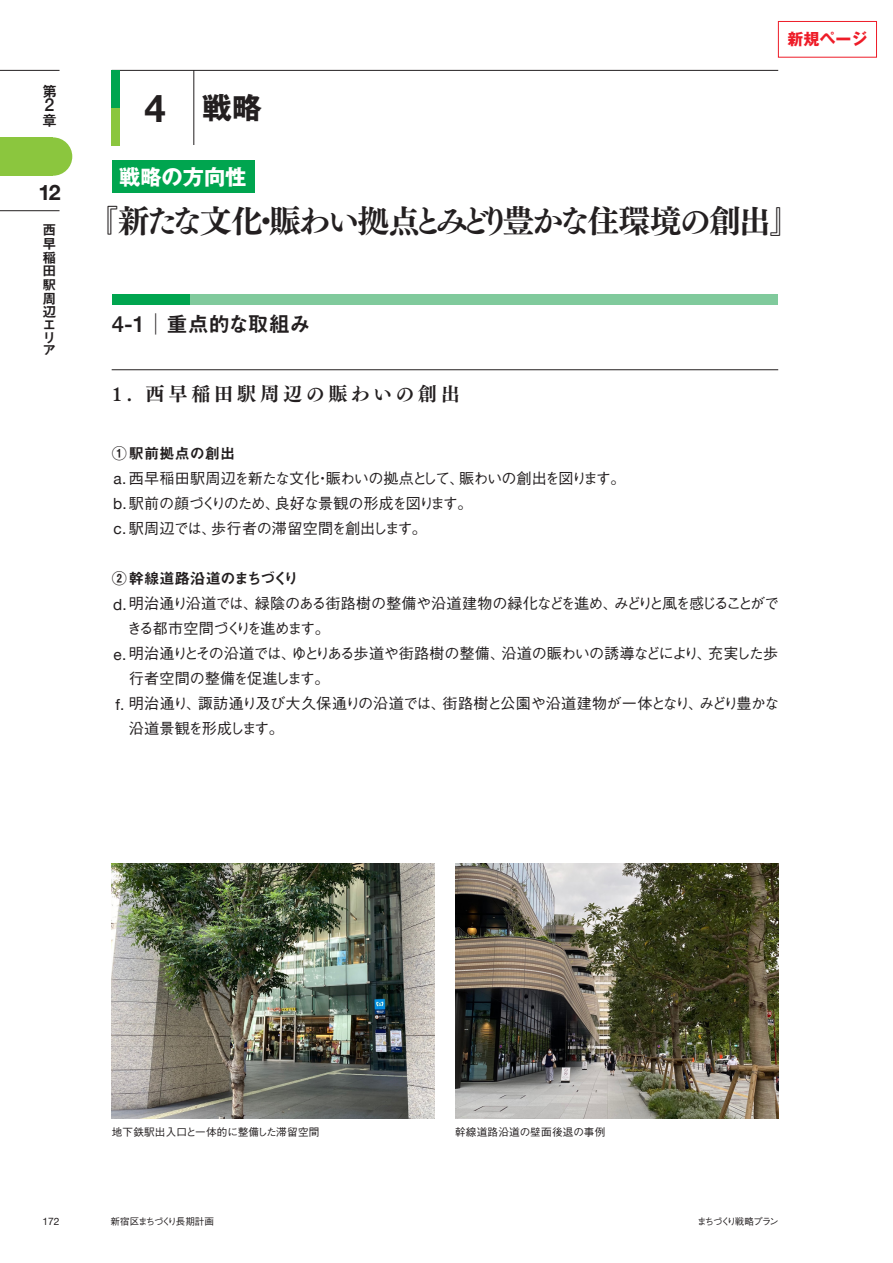
<style>
.page{position:relative;width:893px;height:1263px;background:#fff}
.page>*{position:absolute;margin:0;border:0;box-sizing:border-box;transform-origin:0 0}
.t1{font:31.95px "Tsuku Min Pro E";letter-spacing:-.08em;color:#231f20}
.t2{font:700 29.7px "Gothic MB101 Pro";color:#231f20}
.t3{font:21.3px "Midashi Go Pro MB31";letter-spacing:-.015em;color:#231f20}
.t4{font:700 21.3px "Gothic MB101 Pro";color:#fff}
.t5{font:700 21.3px "Helvetica Neue";color:#231f20}
.t6{font:19.2px "Tsuku Min Pro E";letter-spacing:.2em;color:#231f20}
.t7{font:500 17.85px "Helvetica Neue";color:#231f20}
.t8{font:700 15.9px "Gothic MB101 Pro";color:#ee1c28}
.t9{font:500 15.15px/25px "Gothic BBB Pro";letter-spacing:-.055em;color:#231f20}
.t10{font:500 15.15px "Gothic BBB Pro";letter-spacing:-.02em;color:#231f20}
.t11{font:500 15.15px "Gothic BBB Pro";letter-spacing:-.095em;color:#231f20}
.t12{font:15.15px "Midashi Go Pro MB31";letter-spacing:.02em;color:#231f20}
.t13{font:500 15.15px "Gothic BBB Pro";letter-spacing:-.01em;color:#231f20}
.t14{font:14.85px "Midashi Go Pro MB31";color:#231f20}
.t15{font:13.8px/13.4px "Midashi Go Pro MB31";color:#231f20}
.t16{font:500 10.65px "Gothic BBB Pro";letter-spacing:.02em;color:#231f20}
.t17{font:10.2px "Helvetica Neue";color:#231f20}
.t18{font:500 9.6px "Gothic BBB Pro";letter-spacing:-.115em;color:#231f20}
.t19{font:500 9.6px "Gothic BBB Pro";letter-spacing:-.15em;color:#231f20}
.s1{font-family:"Helvetica Neue";font-size:38.25px}
.s2{font-family:"Helvetica Neue";font-weight:500;font-size:22.35px}
.s3{font-family:"Plantin MT Pro";font-weight:600;font-size:20.4px}
.s4{font-family:"Helvetica Neue";font-weight:400;font-size:15.45px}
</style>
<div class="page">
<hr style="left:0;top:210px;width:60px;height:1px;background:#231f20">
<hr style="left:0;top:70px;width:60px;height:1px;background:#231f20">
<div style="left:0;top:137px;width:53px;height:39px;background:#8bc63e"></div>
<div style="left:34px;top:137px;width:38px;height:39px;background:#8bc63e;border-radius:50%"></div>
<img style="left:112px;top:863px;width:323px;height:255px">
<img style="left:455px;top:863px;width:323px;height:255px">
<div style="left:112px;top:294px;width:79px;height:11px;background:#00a54f"></div>
<div style="left:191px;top:294px;width:587px;height:11px;background:#80ca9c"></div>
<hr style="left:112px;top:369px;width:666px;height:1px;background:#231f20">
<div style="left:112px;top:160px;width:142px;height:33px;background:#00a54f"></div>
<hr style="left:112px;top:70px;width:666px;height:1px;background:#231f20">
<div style="left:112px;top:71px;width:8px;height:37px;background:#00a54f"></div>
<div style="left:112px;top:108px;width:8px;height:37px;background:#8bc63e"></div>
<hr style="left:194px;top:70px;width:1px;height:75px;background:#231f20">
<div style="left:778px;top:21px;width:99px;height:36px;border:1px solid #ee1c28"></div>
<p class="t14" style="left:42px;top:79px;width:15px">第</p>
<p class="t7" style="left:45px;top:91px;width:11px">2</p>
<p class="t14" style="left:42px;top:108px;width:15px">章</p>
<h3 class="t5" style="left:38px;top:176px;width:24px">12</h3>
<p class="t15" style="left:43px;top:222px;width:15px">西早稲田駅周辺エリア</p>
<h2 class="t2" style="left:144px;top:83px;width:119px"><span class="s1">4</span> 戦略</h2>
<h3 class="t4" style="left:119px;top:159px;width:129px">戦略の方向性</h3>
<p class="t8" style="left:788px;top:26px;width:81px">新規ページ</p>
<h1 class="t1" style="left:87px;top:196px;width:716px">『新たな文化・賑わい拠点とみどり豊かな住環境の創出』</h1>
<h3 class="t3" style="left:112px;top:307px;width:201px"><span class="s2">4-1</span>│重点的な取組み</h3>
<p class="t6" style="left:112px;top:379px;width:350px"><span class="s3">1.</span> 西早稲田駅周辺の賑わいの創出</p>
<p class="t12" style="left:112px;top:441px;width:125px">①駅前拠点の創出</p>
<p class="t9" style="left:113px;top:464px;width:514px"><span class="s4">a.</span> 西早稲田駅周辺を新たな文化・賑わいの拠点として、賑わいの創出を図ります。<span class="s4">b.</span> 駅前の顔づくりのため、良好な景観の形成を図ります。<br><span class="s4">c.</span> 駅周辺では、歩行者の滞留空間を創出します。</p>
<p class="t12" style="left:112px;top:566px;width:188px">②幹線道路沿道のまちづくり</p>
<p class="t9" style="left:113px;top:589px;width:668px"><span class="s4">d.</span> 明治通り沿道では、緑陰のある街路樹の整備や沿道建物の緑化などを進め、みどりと風を感じることがで</p>
<p class="t11" style="left:127px;top:616px;width:205px">きる都市空間づくりを進めます。</p>
<p class="t9" style="left:114px;top:639px;width:666px"><span class="s4">e.</span> 明治通りとその沿道では、ゆとりある歩道や街路樹の整備、沿道の賑わいの誘導などにより、充実した歩</p>
<p class="t13" style="left:129px;top:666px;width:202px">行者空間の整備を促進します。</p>
<p class="t10" style="left:115px;top:691px;width:665px"><span class="s4">f.</span> 明治通り、諏訪通り及び大久保通りの沿道では、街路樹と公園や沿道建物が一体となり、みどり豊かな</p>
<p class="t11" style="left:129px;top:716px;width:157px">沿道景観を形成します。</p>
<p class="t16" style="left:112px;top:1123px;width:209px">地下鉄駅出入口と一体的に整備した滞留空間</p>
<p class="t16" style="left:455px;top:1123px;width:152px">幹線道路沿道の壁面後退の事例</p>
<p class="t17" style="left:43px;top:1213px;width:19px">172</p>
<p class="t18" style="left:111px;top:1213px;width:105px">新宿区まちづくり長期計画</p>
<p class="t19" style="left:697px;top:1213px;width:83px">まちづくり戦略プラン</p>
</div>
